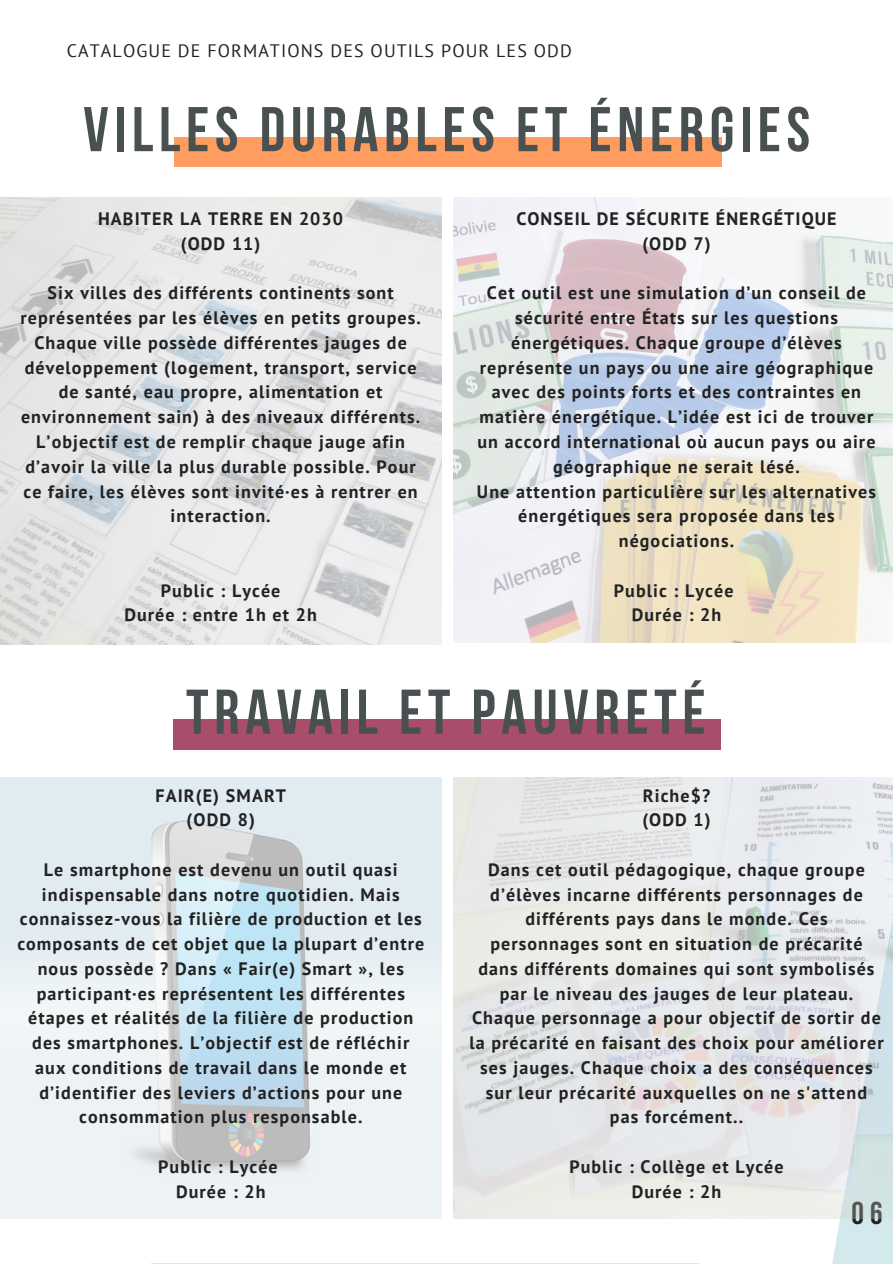
<style>
.page{position:relative;width:893px;height:1264px;background:#fff}
.page>*{position:absolute;margin:0;border:0;box-sizing:border-box;transform-origin:0 0}
.t1{font:700 63px "Bebas Neue";letter-spacing:.09em;color:#495052}
.t2{font:700 31.5px "Bebas Neue";color:#222}
.t3{font:700 18px/24.8px "PT Sans";letter-spacing:.06em;color:#222;text-align:center}
.t4{font:18px "PT Sans";letter-spacing:.06em;color:#222}
</style>
<div class="page">
<svg style="left:831px;top:1218px;width:61px;height:45px;background:#d6eaef"></svg>
<hr style="left:151px;top:1263px;width:548px;height:1px;background:#d3e9ee">
<div style="left:174px;top:137px;width:547px;height:29px;background:#ff9c5f"></div>
<img style="left:453px;top:197px;width:439px;height:445px">
<div style="left:173px;top:719px;width:547px;height:30px;background:#a84e6b"></div>
<img style="left:0;top:777px;width:441px;height:441px">
<img style="left:453px;top:777px;width:439px;height:441px">
<img style="left:0;top:198px;width:441px;height:446px">
<p class="t4" style="left:67px;top:39px;width:506px">CATALOGUE DE FORMATIONS DES OUTILS POUR LES ODD</p>
<h1 class="t1" style="left:83px;top:104px;width:728px">VILLES DURABLES ET ÉNERGIES</h1>
<p class="t3" style="left:98px;top:206px;width:246px">HABITER LA TERRE EN 2030 (ODD 11)</p>
<p class="t3" style="left:20px;top:280px;width:402px">Six villes des différents continents sont représentées par les élèves en petits groupes.<br>Chaque ville possède différentes jauges de développement (logement, transport, service de santé, eau propre, alimentation et environnement sain) à des niveaux différents.<br>L’objectif est de remplir chaque jauge afin d’avoir la ville la plus durable possible. Pour ce faire, les élèves sont invité·es à rentrer en interaction.</p>
<p class="t3" style="left:124px;top:577px;width:194px">Public : Lycée<br>Durée : entre 1h et 2h</p>
<p class="t3" style="left:516px;top:206px;width:322px">CONSEIL DE SÉCURITE ÉNERGÉTIQUE (ODD 7)</p>
<p class="t3" style="left:477px;top:280px;width:400px">Cet outil est une simulation d’un conseil de sécurité entre États sur les questions énergétiques. Chaque groupe d’élèves représente un pays ou une aire géographique avec des points forts et des contraintes en matière énergétique. L’idée est ici de trouver un accord international où aucun pays ou aire géographique ne serait lésé.<br>Une attention particulière sur les alternatives énergétiques sera proposée dans les négociations.</p>
<p class="t3" style="left:614px;top:577px;width:121px">Public : Lycée<br>Durée : 2h</p>
<h1 class="t1" style="left:186px;top:686px;width:521px">TRAVAIL ET PAUVRETÉ</h1>
<p class="t3" style="left:155px;top:782px;width:132px">FAIR(E) SMART (ODD 8)</p>
<p class="t3" style="left:17px;top:856px;width:408px">Le smartphone est devenu un outil quasi indispensable dans notre quotidien. Mais connaissez-vous la filière de production et les composants de cet objet que la plupart d’entre nous possède ? Dans « Fair(e) Smart », les participant·es représentent les différentes étapes et réalités de la filière de production des smartphones. L’objectif est de réfléchir aux conditions de travail dans le monde et d’identifier des leviers d’actions pour une consommation plus responsable.</p>
<p class="t3" style="left:158px;top:1153px;width:121px">Public : Lycée<br>Durée : 2h</p>
<p class="t3" style="left:642px;top:782px;width:70px;text-align:left">Riche$? (ODD 1)</p>
<p class="t3" style="left:469px;top:856px;width:416px">Dans cet outil pédagogique, chaque groupe d’élèves incarne différents personnages de différents pays dans le monde. Ces personnages sont en situation de précarité dans différents domaines qui sont symbolisés par le niveau des jauges de leur plateau.<br>Chaque personnage a pour objectif de sortir de la précarité en faisant des choix pour améliorer ses jauges. Chaque choix a des conséquences sur leur précarité auxquelles on ne s'attend<br>pas forcément..</p>
<p class="t3" style="left:569px;top:1153px;width:216px">Public : Collège et Lycée<br>Durée : 2h</p>
<h2 class="t2" style="left:851px;top:1200px;width:33px">06</h2>
</div>
